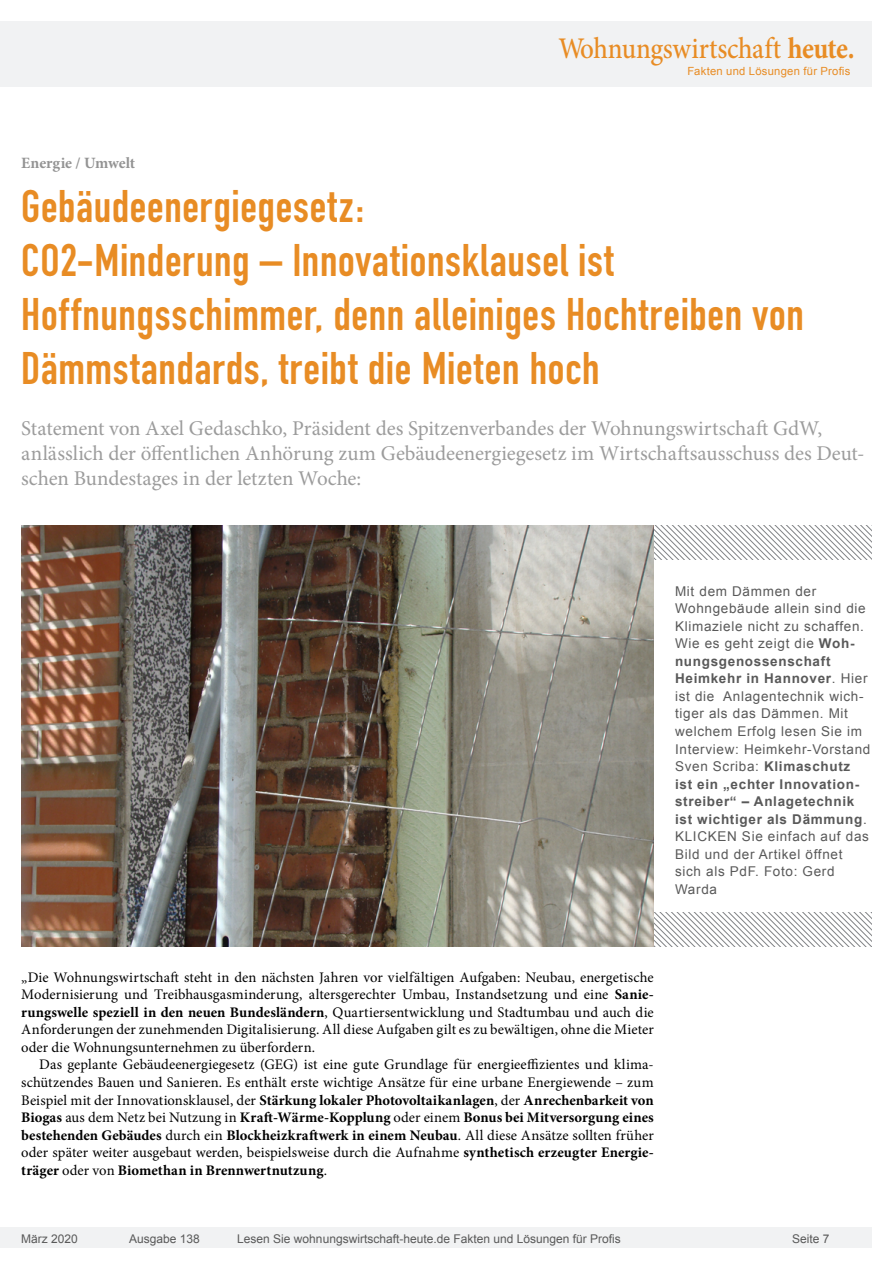
<style>
.page{position:relative;width:893px;height:1263px;background:#fff}
.page>*{position:absolute;margin:0;border:0;box-sizing:border-box;transform-origin:0 0}
.t1{font:45px/54px "DIN Engschrift";letter-spacing:.015em;color:#e88c24}
.t2{font:500 30px "Minion Pro";letter-spacing:-.01em;color:#e88c24;scale:.9 1}
.t3{font:21px/25.2px "Minion Pro";letter-spacing:-.005em;color:#9c9c9c}
.t4{font:700 15.75px "Minion Pro";letter-spacing:-.005em;color:#939393}
.t5{font:14.7px/17.5px "Minion Pro";letter-spacing:.005em;color:#000;text-align:justify}
.t6{font:13.5px/17.5px "Arial";letter-spacing:.05em;color:#595959}
.t7{font:12px "Arial";color:#595959}
.t8{font:11.25px "Arial";letter-spacing:.025em;color:#e88c24}
.s1{font-weight:700}
</style>
<div class="page">
<div style="left:0;top:1227px;width:872px;height:20px;background:#f1f2f3"></div>
<div style="left:0;top:21px;width:872px;height:66px;background:#f1f2f3"></div>
<svg style="left:654px;top:525px;width:218px;height:35px"></svg>
<svg style="left:654px;top:912px;width:218px;height:34px"></svg>
<img style="left:21px;top:525px;width:633px;height:421px">
<h2 class="t2" style="left:558px;top:28px;width:331px">Wohnungswirtschaft <span class="s1">heute.</span></h2>
<p class="t8" style="left:687px;top:63px;width:165px">Fakten und Lösungen für Profis</p>
<p class="t4" style="left:21px;top:152px;width:115px">Energie / Umwelt</p>
<h1 class="t1" style="left:21px;top:180px;width:784px">Gebäudeenergiegesetz:<br>CO2-Minderung – Innovationsklausel ist Hoffnungsschimmer, denn alleiniges Hochtreiben von Dämmstandards, treibt die Mieten hoch</h1>
<h3 class="t3" style="left:21px;top:415px;width:845px">Statement von Axel Gedaschko, Präsident des Spitzenverbandes der Wohnungswirtschaft GdW, anlässlich der öffentlichen Anhörung zum Gebäudeenergiegesetz im Wirtschaftsausschuss des Deut&shy;schen Bundestages in der letzten Woche:</h3>
<p class="t6" style="left:675px;top:582px;width:197px">Mit dem Dämmen der<br>Wohngebäude allein sind die<br>Klimaziele nicht zu schaffen.<br>Wie es geht zeigt die <span class="s1">Woh&shy;nungsgenossenschaft<br>Heimkehr in Hannover</span>. Hier ist die Anlagentechnik wich&shy;tiger als das Dämmen. Mit welchem Erfolg lesen Sie im<br>Interview: Heimkehr-Vorstand<br>Sven Scriba: <span class="s1">Klimaschutz ist ein „echter Innovation&shy;streiber“ – Anlagetechnik ist wichtiger als Dämmung</span>.<br>KLICKEN Sie einfach auf das<br>Bild und der Artikel öffnet sich als PdF. Foto: Gerd<br>Warda</p>
<p class="t5" style="left:21px;top:968px;width:634px">„Die Wohnungswirtschaft steht in den nächsten Jahren vor vielfältigen Aufgaben: Neubau, energetische Modernisierung und Treibhausgasminderung, altersgerechter Umbau, Instandsetzung und eine <span class="s1">Sanie&shy;rungswelle speziell in den neuen Bundesländern</span>, Quartiersentwicklung und Stadtumbau und auch die Anforderungen der zunehmenden Digitalisierung. All diese Aufgaben gilt es zu bewältigen, ohne die Mieter oder die Wohnungsunternehmen zu überfordern.</p>
<p class="t5" style="left:21px;top:1056px;width:634px;text-indent:18px">Das geplante Gebäudeenergiegesetz (GEG) ist eine gute Grundlage für energieeffizientes und klima&shy;schützendes Bauen und Sanieren. Es enthält erste wichtige Ansätze für eine urbane Energiewende – zum Beispiel mit der Innovationsklausel, der <span class="s1">Stärkung lokaler Photovoltaikanlagen</span>, der <span class="s1">Anrechenbarkeit von Biogas</span> aus dem Netz bei Nutzung in <span class="s1">Kraft-Wärme-Kopplung</span> oder einem <span class="s1">Bonus bei Mitversorgung eines bestehenden Gebäudes</span> durch ein <span class="s1">Blockheizkraftwerk in einem Neubau</span>. All diese Ansätze sollten früher oder später weiter ausgebaut werden, beispielsweise durch die Aufnahme <span class="s1">synthetisch erzeugter Energie&shy;träger</span> oder von <span class="s1">Biomethan in Brennwertnutzung</span>.</p>
<p class="t7" style="left:21px;top:1230px;width:58px">März 2020</p>
<p class="t7" style="left:129px;top:1230px;width:72px">Ausgabe 138</p>
<p class="t7" style="left:237px;top:1230px;width:385px">Lesen Sie wohnungswirtschaft-heute.de Fakten und Lösungen für Profis</p>
<p class="t7" style="left:792px;top:1231px;width:39px">Seite 7</p>
</div>
